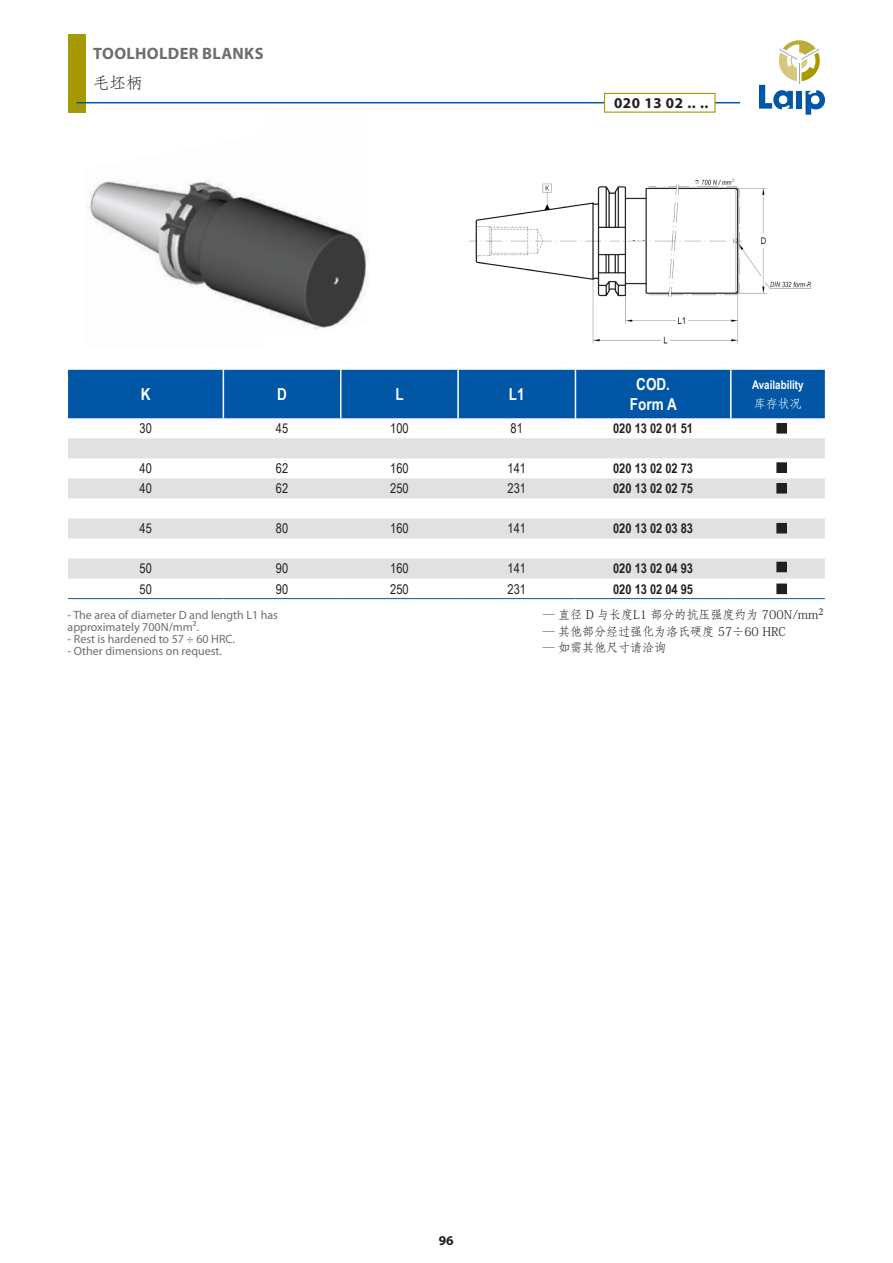
<style>
.page{position:relative;width:893px;height:1263px;background:#fff}
.page>*{position:absolute;margin:0;border:0;box-sizing:border-box;transform-origin:0 0}
.t1{font:700 16.5px "Myriad Pro";color:#6c6d70}
.t2{font:700 16.5px/19.8px "Arial Narrow";color:#fff;text-align:center}
.t3{font:16.5px "Adobe Fangsong Std";color:#231f20}
.t4{font:700 15px "Myriad Pro";letter-spacing:.04em;color:#231f20}
.t5{font:700 13.5px "Arial Narrow";color:#231f20}
.t6{font:13.5px "Arial Narrow";color:#231f20}
.t7{font:700 13.5px "Myriad Pro";color:#231f20}
.t8{font:12px/12px "Myriad Pro";color:#6c6d70}
.t9{font:12px "Adobe Fangsong Std";color:#231f20}
.t10{font:700 12px "Arial Narrow";color:#fff}
.t11{font:12px "Adobe Fangsong Std";color:#fff}
.t12{font:10.5px "Minion Pro";color:#231f20}
</style>
<div class="page">
<img style="left:87px;top:180px;width:176px;height:130px">
<img style="left:263px;top:103px;width:106px;height:226px">
<img style="left:469px;top:178px;width:343px;height:166px">
<svg style="left:759px;top:40px;width:66px;height:75px"></svg>
<div style="left:68px;top:34px;width:17px;height:78px;background:#a79901"></div>
<hr style="left:77px;top:102px;width:663px;height:1px;background:#0157a5">
<div style="left:604px;top:93px;width:111px;height:19px;background:#fff"></div>
<div style="left:604px;top:93px;width:112px;height:20px;border:1px solid #a79901"></div>
<div style="left:68px;top:370px;width:757px;height:48px;background:#0157a5"></div>
<svg style="left:68px;top:438px;width:757px;height:141px;fill:#e1e1e1"></svg>
<hr style="left:730px;top:370px;width:1px;height:48px;background:#fff">
<hr style="left:575px;top:370px;width:1px;height:48px;background:#fff">
<hr style="left:457px;top:370px;width:2px;height:48px;background:#fff">
<hr style="left:340px;top:370px;width:1px;height:48px;background:#fff">
<hr style="left:223px;top:370px;width:1px;height:48px;background:#fff">
<hr style="left:68px;top:598px;width:155px;height:1px;background:#0157a5">
<hr style="left:223px;top:598px;width:118px;height:1px;background:#0157a5">
<hr style="left:341px;top:598px;width:117px;height:1px;background:#0157a5">
<hr style="left:458px;top:598px;width:117px;height:1px;background:#0157a5">
<hr style="left:575px;top:598px;width:156px;height:1px;background:#0157a5">
<hr style="left:731px;top:598px;width:94px;height:1px;background:#0157a5">
<div style="left:777px;top:562px;width:9px;height:10px;background:#231f20"></div>
<div style="left:777px;top:562px;width:10px;height:10px;border:1px solid #231f20"></div>
<div style="left:777px;top:483px;width:9px;height:10px;background:#231f20"></div>
<div style="left:777px;top:483px;width:10px;height:10px;border:1px solid #231f20"></div>
<div style="left:777px;top:523px;width:9px;height:10px;background:#231f20"></div>
<div style="left:777px;top:523px;width:10px;height:10px;border:1px solid #231f20"></div>
<div style="left:777px;top:463px;width:9px;height:9px;background:#231f20"></div>
<div style="left:777px;top:463px;width:10px;height:10px;border:1px solid #231f20"></div>
<div style="left:777px;top:423px;width:9px;height:10px;background:#231f20"></div>
<div style="left:777px;top:423px;width:10px;height:10px;border:1px solid #231f20"></div>
<div style="left:777px;top:584px;width:9px;height:10px;background:#231f20"></div>
<div style="left:777px;top:584px;width:10px;height:10px;border:1px solid #231f20"></div>
<h1 class="t1" style="left:93px;top:43px;width:21px">TOOLHOLDER</h1>
<h1 class="t1" style="left:202px;top:43px;width:11px">BLANKS</h1>
<h1 class="t3" style="left:93px;top:73px;width:51px">毛坯柄</h1>
<p class="t4" style="left:614px;top:94px;width:96px">020 13 02 .. ..</p>
<h1 class="t2" style="left:141px;top:383px;width:11px">K</h1>
<h1 class="t2" style="left:277px;top:383px;width:11px">D</h1>
<h1 class="t2" style="left:395px;top:383px;width:10px">L</h1>
<h1 class="t2" style="left:509px;top:383px;width:17px">L1</h1>
<h1 class="t2" style="left:630px;top:374px;width:48px">COD.<br>Form A</h1>
<p class="t10" style="left:752px;top:375px;width:53px">Availability</p>
<p class="t11" style="left:754px;top:396px;width:50px">库存状况</p>
<p class="t6" style="left:140px;top:419px;width:14px">30</p>
<p class="t6" style="left:276px;top:419px;width:14px">45</p>
<p class="t6" style="left:390px;top:419px;width:20px">100</p>
<p class="t6" style="left:511px;top:419px;width:14px">81</p>
<p class="t5" style="left:613px;top:418px;width:82px">020 13 02 01 51</p>
<p class="t6" style="left:140px;top:459px;width:14px">40</p>
<p class="t6" style="left:276px;top:459px;width:14px">62</p>
<p class="t6" style="left:390px;top:459px;width:20px">160</p>
<p class="t6" style="left:508px;top:459px;width:20px">141</p>
<p class="t5" style="left:613px;top:458px;width:82px">020 13 02 02 73</p>
<p class="t6" style="left:140px;top:479px;width:14px">40</p>
<p class="t6" style="left:276px;top:479px;width:14px">62</p>
<p class="t6" style="left:390px;top:479px;width:20px">250</p>
<p class="t6" style="left:508px;top:479px;width:20px">231</p>
<p class="t5" style="left:613px;top:478px;width:82px">020 13 02 02 75</p>
<p class="t6" style="left:140px;top:519px;width:14px">45</p>
<p class="t6" style="left:276px;top:519px;width:14px">80</p>
<p class="t6" style="left:390px;top:519px;width:20px">160</p>
<p class="t6" style="left:508px;top:519px;width:20px">141</p>
<p class="t5" style="left:613px;top:518px;width:82px">020 13 02 03 83</p>
<p class="t6" style="left:140px;top:559px;width:14px">50</p>
<p class="t6" style="left:276px;top:559px;width:14px">90</p>
<p class="t6" style="left:390px;top:559px;width:20px">160</p>
<p class="t6" style="left:508px;top:559px;width:20px">141</p>
<p class="t5" style="left:613px;top:558px;width:82px">020 13 02 04 93</p>
<p class="t6" style="left:140px;top:579px;width:14px">50</p>
<p class="t6" style="left:276px;top:579px;width:14px">90</p>
<p class="t6" style="left:390px;top:579px;width:20px">250</p>
<p class="t6" style="left:508px;top:579px;width:20px">231</p>
<p class="t5" style="left:613px;top:578px;width:82px">020 13 02 04 95</p>
<p class="t8" style="left:68px;top:609px;width:212px">- The area of diameter D and length L1 has approximately 700N/mm².</p>
<p class="t8" style="left:68px;top:633px;width:169px">- Rest is hardened to 57 ÷ 60 HRC.</p>
<p class="t8" style="left:68px;top:645px;width:156px">- Other dimensions on request.</p>
<p class="t12" style="left:819px;top:604px;width:7px">2</p>
<p class="t9" style="left:543px;top:607px;width:277px">— 直径 D 与长度L1 部分的抗压强度约为 700N/mm</p>
<p class="t9" style="left:543px;top:624px;width:244px">— 其他部分经过强化为洛氏硬度 57÷60 HRC</p>
<p class="t9" style="left:543px;top:640px;width:125px">— 如需其他尺寸请洽询</p>
<p class="t7" style="left:439px;top:1232px;width:16px">96</p>
</div>
